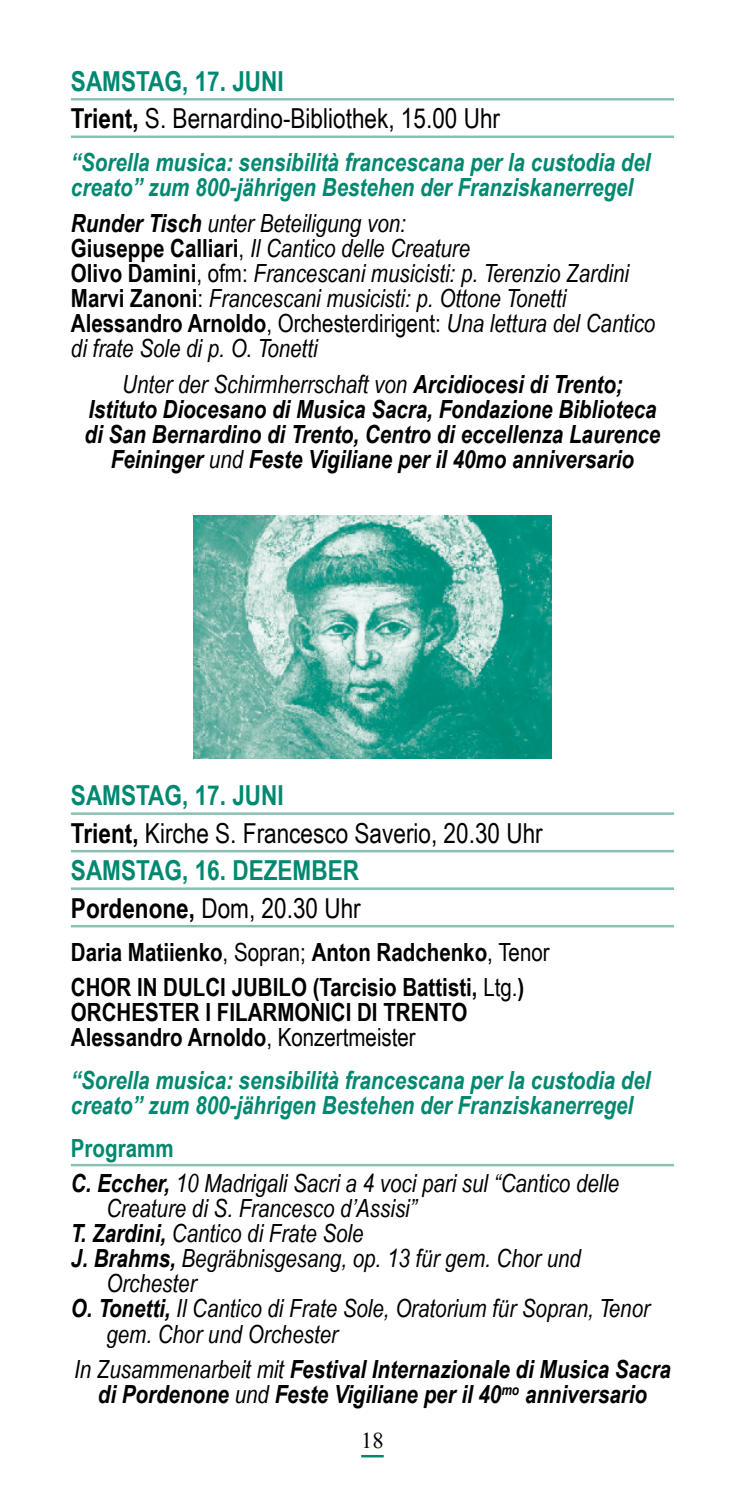
<style>
.page{position:relative;width:745px;height:1489px;background:#fff}
.page>*{position:absolute;margin:0;border:0;box-sizing:border-box;transform-origin:0 0}
.t1{font:27.5px/37.5px "Arial Narrow";color:#000}
.t2{font:italic 25px/25px "Arial Narrow";color:#000}
.t3{font:italic 700 25px/25px "Arial Narrow";color:#000;text-align:center}
.t4{font:italic 700 25px/25px "Arial Narrow";color:#008870}
.t5{font:700 25px/35.5px "Arial Narrow";color:#000}
.t6{font:22.5px "Times New Roman";color:#000}
.s1{font-weight:700;color:#008870}
.s2{font-weight:700}
.s3{font-weight:700;font-style:normal}
.s4{font-style:normal}
.s5{font-weight:400}
.s6{font-weight:700;font-style:normal;color:#008870}
</style>
<div class="page">
<hr style="left:361px;top:1454px;width:22px;height:3px;background:#008870">
<hr style="left:71px;top:98px;width:602px;height:2px;background:#89c0b4">
<hr style="left:71px;top:135px;width:602px;height:3px;background:#89c0b4">
<hr style="left:71px;top:812px;width:602px;height:2px;background:#89c0b4">
<hr style="left:71px;top:849px;width:602px;height:3px;background:#89c0b4">
<hr style="left:71px;top:887px;width:602px;height:2px;background:#89c0b4">
<hr style="left:71px;top:924px;width:602px;height:3px;background:#89c0b4">
<hr style="left:71px;top:1163px;width:602px;height:3px;background:#89c0b4">
<img style="left:193px;top:516px;width:358px;height:242px">
<p class="t1" style="left:71px;top:61px;width:430px"><span class="s1">SAMSTAG, 17. JUNI<br></span><span class="s2">Trient,</span> S. Bernardino-Bibliothek, 15.00 Uhr</p>
<p class="t4" style="left:71px;top:149px;width:580px">“Sorella musica: sensibilità francescana per la custodia del creato” zum 800-jährigen Bestehen der Franziskanerregel</p>
<p class="t2" style="left:71px;top:210px;width:585px"><span class="s2">Runder Tisch</span> unter Beteiligung von:<br><span class="s3">Giuseppe Calliari</span><span class="s4">,</span> Il Cantico delle Creature<br><span class="s3">Olivo Damini</span><span class="s4">, ofm:</span> Francescani musicisti: p. Terenzio Zardini <span class="s3">Marvi Zanoni</span><span class="s4">:</span> Francescani musicisti: p. Ottone Tonetti <span class="s3">Alessandro Arnoldo</span><span class="s4">, Orchesterdirigent:</span> Una lettura del Cantico di frate Sole di p. O. Tonetti</p>
<p class="t3" style="left:84px;top:370px;width:577px"><span class="s5">Unter der Schirmherrschaft von</span> Arcidiocesi di Trento;<br>Istituto Diocesano di Musica Sacra, Fondazione Biblioteca di San Bernardino di Trento, Centro di eccellenza Laurence Feininger <span class="s5">und</span> Feste Vigiliane per il 40mo anniversario</p>
<p class="t1" style="left:71px;top:775px;width:473px"><span class="s1">SAMSTAG, 17. JUNI<br></span><span class="s2">Trient,</span> Kirche S. Francesco Saverio, 20.30 Uhr<br><span class="s1">SAMSTAG, 16. DEZEMBER<br></span><span class="s2">Pordenone,</span> Dom, 20.30 Uhr</p>
<p class="t5" style="left:71px;top:932px;width:480px">Daria Matiienko<span class="s5">, Sopran;</span> Anton Radchenko<span class="s5">, Tenor<br></span>CHOR IN DULCI JUBILO (Tarcisio Battisti, <span class="s5">Ltg.</span>)</p>
<p class="t5" style="left:71px;top:998px;width:397px;line-height:25px">ORCHESTER I FILARMONICI DI TRENTO<br>Alessandro Arnoldo<span class="s5">, Konzertmeister</span></p>
<p class="t4" style="left:71px;top:1066px;width:580px">“Sorella musica: sensibilità francescana per la custodia del creato” zum 800-jährigen Bestehen der Franziskanerregel</p>
<p class="t2" style="left:71px;top:1129px;width:549px;line-height:35.5px"><span class="s6">Programm<br></span><span class="s2">C. Eccher,</span> 10 Madrigali Sacri a 4 voci pari sul “Cantico delle</p>
<p class="t2" style="left:106px;top:1195px;width:311px">Creature di S. Francesco d’Assisi”</p>
<p class="t2" style="left:71px;top:1220px;width:294px"><span class="s2">T. Zardini,</span> Cantico di Frate Sole</p>
<p class="t2" style="left:71px;top:1245px;width:511px"><span class="s2">J. Brahms,</span> Begräbnisgesang, op. 13 für gem. Chor und</p>
<p class="t2" style="left:106px;top:1270px;width:91px">Orchester</p>
<p class="t2" style="left:71px;top:1295px;width:580px"><span class="s2">O. Tonetti,</span> Il Cantico di Frate Sole, Oratorium für Sopran, Tenor</p>
<p class="t2" style="left:106px;top:1320px;width:233px">gem. Chor und Orchester</p>
<p class="t3" style="left:74px;top:1355px;width:597px"><span class="s5">In Zusammenarbeit mit</span> Festival Internazionale di Musica Sacra di Pordenone <span class="s5">und</span> Feste Vigiliane per il 40<sup>mo</sup> anniversario</p>
<p class="t6" style="left:361px;top:1424px;width:24px">18</p>
</div>
